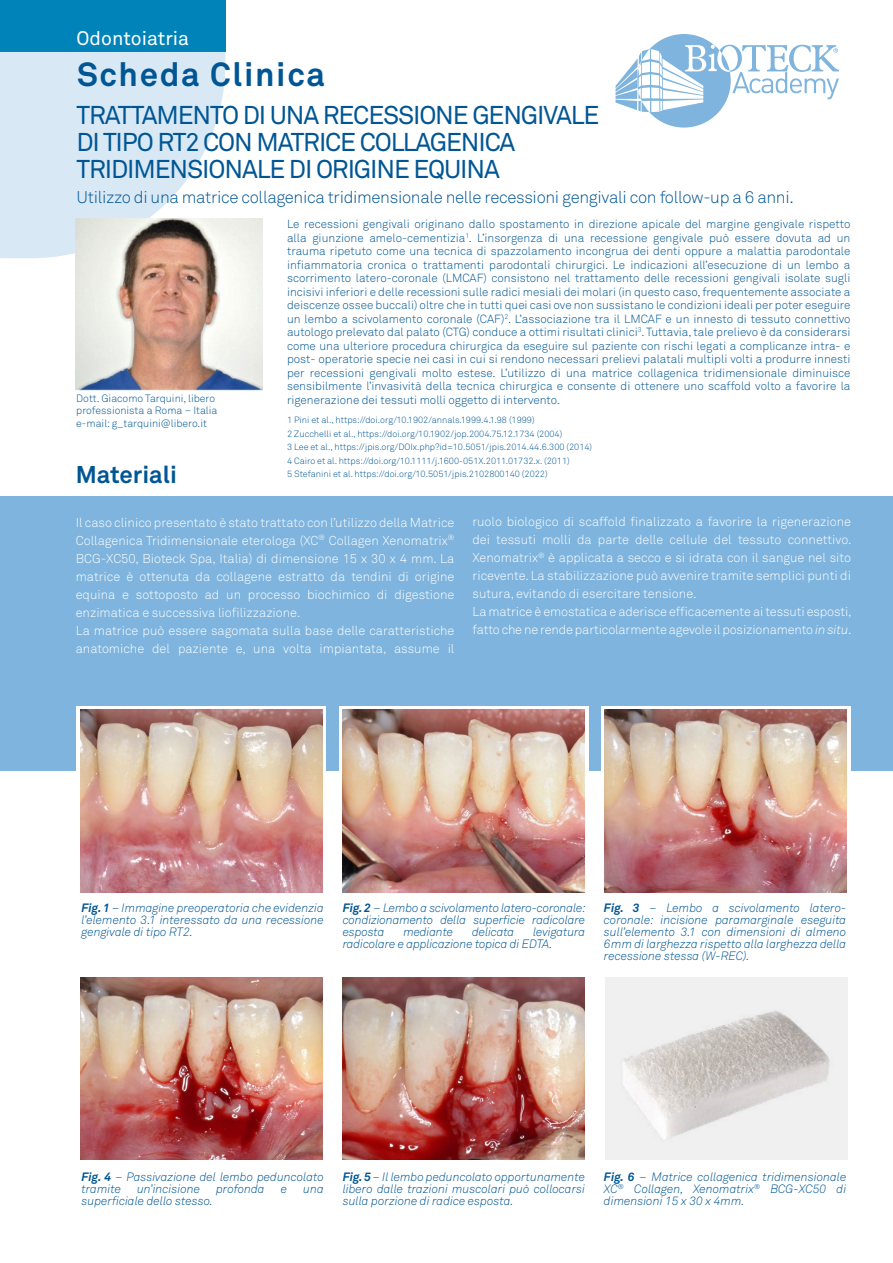
<style>
.page{position:relative;width:893px;height:1263px;background:#fff}
.page>*{position:absolute;margin:0;border:0;box-sizing:border-box;transform-origin:0 0}
.t1{font:700 33px "Akkurat Pro";letter-spacing:.05em;color:#005694}
.t2{font:25.5px/27px "Akkurat Pro";letter-spacing:-.045em;color:#005694}
.t3{font:700 24px "Akkurat Pro";color:#005694}
.t4{font:19.5px "Akkurat Pro";color:#fff}
.t5{font:16.8px "Akkurat Light Pro";letter-spacing:-.02em;color:#005694}
.t6{font:12.75px/18px "Akkurat Light Pro";color:#fff}
.t7{font:italic 12px/12px "Akkurat Light Pro";color:#005694;text-align:justify}
.t8{font:11.7px/13.5px "Akkurat Light Pro";color:#005694;text-align:justify}
.t9{font:10.5px/12.6px "Akkurat Light Pro";color:#005694}
.t10{font:9px/13.5px "Akkurat Light Pro";color:#005694}
.s1{font-style:italic}
.s2{font-family:"Akkurat Pro";font-weight:700}
</style>
<div class="page">
<div style="left:0;top:0;width:225px;height:52px;background:#0083b9"></div>
<svg style="left:0;top:52px;width:225px;height:206px;background:#dbe9f4"></svg>
<div style="left:0;top:496px;width:893px;height:275px;background:#7eb4dd"></div>
<svg style="left:615px;top:34px;width:224px;height:94px"></svg>
<img style="left:80px;top:977px;width:242px;height:183px">
<img style="left:342px;top:977px;width:243px;height:183px">
<div style="left:605px;top:977px;width:242px;height:183px;background:#f0f0f0"></div>
<img style="left:623px;top:1010px;width:207px;height:129px">
<svg style="left:77px;top:706px;width:249px;height:187px;fill:#fff"></svg>
<div style="left:339px;top:706px;width:249px;height:190px;background:#fff"></div>
<div style="left:601px;top:706px;width:249px;height:190px;background:#fff"></div>
<img style="left:80px;top:709px;width:242px;height:183px">
<img style="left:342px;top:709px;width:243px;height:183px">
<img style="left:604px;top:709px;width:243px;height:183px">
<img style="left:75px;top:219px;width:187px;height:172px">
<h3 class="t4" style="left:77px;top:27px;width:114px">Odontoiatria</h3>
<h1 class="t1" style="left:77px;top:54px;width:249px">Scheda Clinica</h1>
<h2 class="t2" style="left:77px;top:102px;width:524px">TRATTAMENTO DI UNA RECESSIONE GENGIVALE<br>DI TIPO RT2 CON MATRICE COLLAGENICA<br>TRIDIMENSIONALE DI ORIGINE EQUINA</h2>
<h3 class="t5" style="left:77px;top:188px;width:719px">Utilizzo di una matrice collagenica tridimensionale nelle recessioni gengivali con follow-up a 6 anni.</h3>
<p class="t8" style="left:287px;top:218px;width:565px">Le recessioni gengivali originano dallo spostamento in direzione apicale del margine gengivale rispetto alla giunzione amelo-cementizia<sup>1</sup>. L’insorgenza di una recessione gengivale può essere dovuta ad un trauma ripetuto come una tecnica di spazzolamento incongrua dei denti oppure a malattia parodontale infiammatoria cronica o trattamenti parodontali chirurgici. Le indicazioni all’esecuzione di un lembo a scorrimento latero-coronale (LMCAF) consistono nel trattamento delle recessioni gengivali isolate sugli incisivi inferiori e delle recessioni sulle radici mesiali dei molari (in questo caso, frequentemente associate a deiscenze ossee buccali) oltre che in tutti quei casi ove non sussistano le condizioni ideali per poter eseguire un lembo a scivolamento coronale (CAF)<sup>2</sup>. L’associazione tra il LMCAF e un innesto di tessuto connettivo autologo prelevato dal palato (CTG) conduce a ottimi risultati clinici<sup>3</sup>. Tuttavia, tale prelievo è da considerarsi come una ulteriore procedura chirurgica da eseguire sul paziente con rischi legati a complicanze intra- e post- operatorie specie nei casi in cui si rendono necessari prelievi palatali multipli volti a produrre innesti per recessioni gengivali molto estese. L’utilizzo di una matrice collagenica tridimensionale diminuisce sensibilmente l’invasività della tecnica chirurgica e consente di ottenere uno scaffold volto a favorire la rigenerazione dei tessuti molli oggetto di intervento.</p>
<p class="t10" style="left:287px;top:414px;width:307px">1 Pini et al., https://doi.org/10.1902/annals.1999.4.1.98 (1999)<br>2 Zucchelli et al., https://doi.org/10.1902/jop.2004.75.12.1734 (2004)<br>3 Lee et al., https://jpis.org/DOIx.php?id=10.5051/jpis.2014.44.6.300 (2014)<br>4 Cairo et al. https://doi.org/10.1111/j.1600-051X.2011.01732.x. (2011)</p>
<p class="t9" style="left:76px;top:392px;width:143px">Dott. Giacomo Tarquini, libero professionista a Roma – Italia e-mail: g_tarquini@libero.it</p>
<h3 class="t3" style="left:76px;top:460px;width:103px">Materiali</h3>
<p class="t10" style="left:287px;top:468px;width:262px">5 Stefanini et al. https://doi.org/10.5051/jpis.2102800140 (2022)</p>
<p class="t6" style="left:76px;top:513px;width:380px">Il caso clinico presentato è stato trattato con l’utilizzo della Matrice Collagenica Tridimensionale eterologa (XC<sup>®</sup> Collagen Xenomatrix<sup>® </sup>BCG-XC50, Bioteck Spa, Italia) di dimensione 15 x 30 x 4 mm. La matrice è ottenuta da collagene estratto da tendini di origine equina e sottoposto ad un processo biochimico di digestione enzimatica e successiva liofilizzazione.<br>La matrice può essere sagomata sulla base delle caratteristiche anatomiche del paziente e, una volta impiantata, assume il</p>
<p class="t6" style="left:472px;top:513px;width:381px">ruolo biologico di scaffold finalizzato a favorire la rigenerazione dei tessuti molli da parte delle cellule del tessuto connettivo.<br>Xenomatrix<sup>®</sup> è applicata a secco e si idrata con il sangue nel sito ricevente. La stabilizzazione può avvenire tramite semplici punti di sutura, evitando di esercitare tensione.<br>La matrice è emostatica e aderisce efficacemente ai tessuti esposti, fatto che ne rende particolarmente agevole il posizionamento <span class="s1">in situ</span>.</p>
<p class="t7" style="left:81px;top:902px;width:244px"><span class="s2">Fig. 1</span> – Immagine preoperatoria che evidenzia l’elemento 3.1 interessato da una recessione gengivale di tipo RT2.</p>
<p class="t7" style="left:343px;top:902px;width:245px"><span class="s2">Fig. 2</span> – Lembo a scivolamento latero-coronale: condizionamento della superficie radicolare esposta</p>
<p class="t7" style="left:343px;top:926px;width:244px;text-indent:191px">levigatura radicolare e applicazione topica di EDTA.</p>
<p class="t7" style="left:403px;top:926px;width:51px">mediante</p>
<p class="t7" style="left:472px;top:926px;width:44px">delicata</p>
<p class="t7" style="left:604px;top:902px;width:244px"><span class="s2">Fig. 3</span> – Lembo a scivolamento latero&shy;coronale: incisione paramarginale eseguita sull’elemento 3.1 con dimensioni di almeno 6mm di larghezza rispetto alla larghezza della recessione stessa (W-REC).</p>
<p class="t7" style="left:81px;top:1171px;width:244px"><span class="s2">Fig. 4</span> – Passivazione del lembo peduncolato tramite</p>
<p class="t7" style="left:137px;top:1183px;width:64px">un’incisione</p>
<p class="t7" style="left:216px;top:1183px;width:50px">profonda</p>
<p class="t7" style="left:281px;top:1183px;width:8px">e</p>
<p class="t7" style="left:303px;top:1183px;width:22px">una</p>
<p class="t7" style="left:81px;top:1195px;width:133px">superficiale dello stesso.</p>
<p class="t7" style="left:343px;top:1171px;width:244px"><span class="s2">Fig. 5</span> – Il lembo peduncolato opportunamente libero dalle trazioni muscolari può collocarsi sulla porzione di radice esposta.</p>
<p class="t7" style="left:604px;top:1171px;width:244px"><span class="s2">Fig. 6</span> – Matrice collagenica tridimensionale XC<sup>®</sup> Collagen, Xenomatrix<sup>®</sup> BCG-XC50 di dimensioni 15 x 30 x 4mm.</p>
</div>
